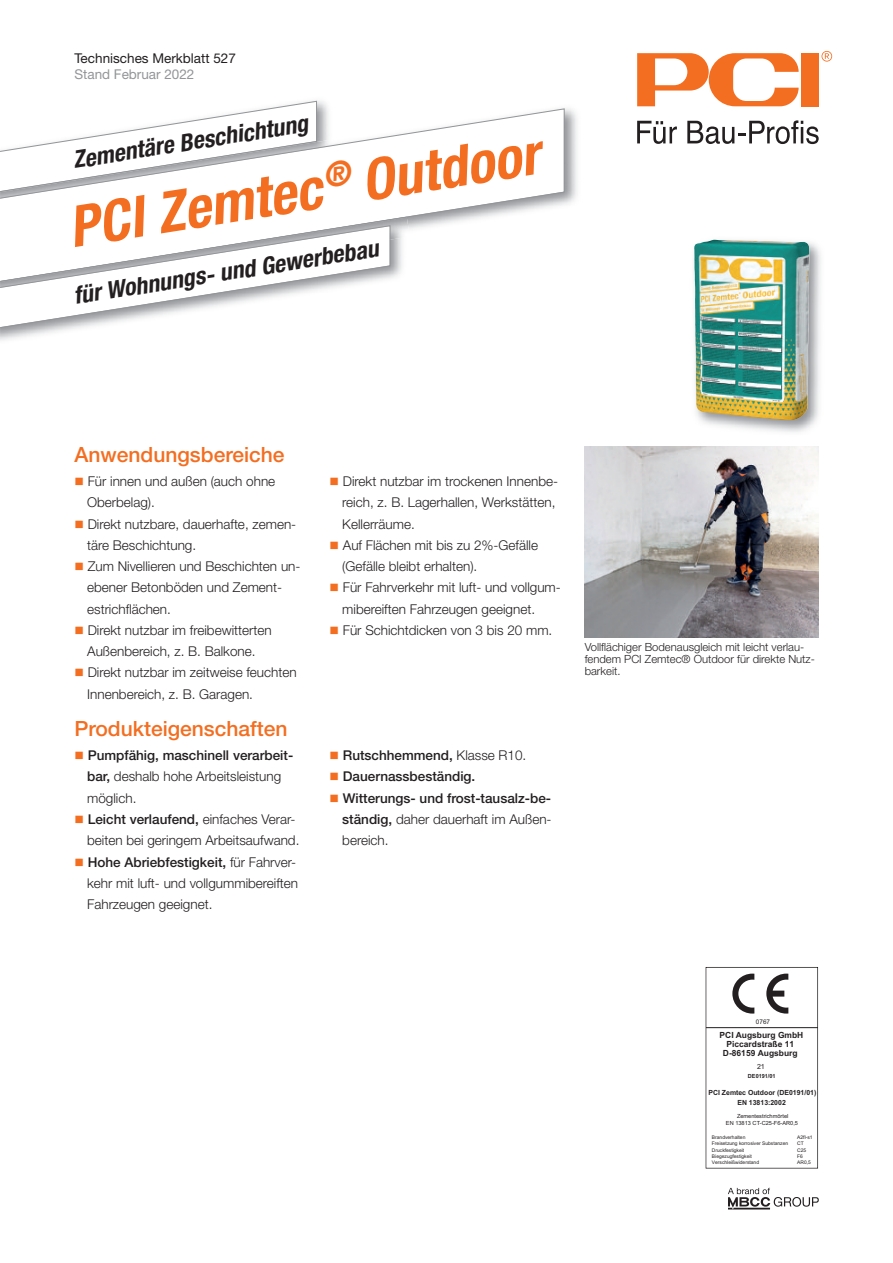
<style>
.page{position:relative;width:893px;height:1263px;background:#fff}
.page>*{position:absolute;margin:0;border:0;box-sizing:border-box;transform-origin:0 0}
.t1{font:italic 700 condensed 57px "Helvetica Neue LT Pro";color:#f36e21}
.t2{font:italic 700 condensed 24px "Helvetica Neue LT Pro";color:#231f20}
.t3{font:500 21px "Helvetica Neue LT Pro";color:#f36e21}
.t4{font:300 13.5px/21.3px "Helvetica Neue LT Pro";color:#231f20}
.t5{font:500 13.5px/21.3px "Helvetica Neue LT Pro";color:#231f20}
.t6{font:13.5px "Helvetica Neue LT Pro";color:#231f20}
.t7{font:13.5px "Helvetica Neue LT Pro";color:#939598}
.t8{font:300 11.25px/12px "Helvetica Neue LT Pro";color:#231f20}
.t9{font:700 8.4px/9.1px "Arial";color:#231f20;text-align:center}
.t10{font:700 7.05px/9.9px "Arial";color:#231f20;text-align:center}
.t11{font:7.05px "Arial";color:#231f20}
.t12{font:6.3px "Arial";color:#231f20}
.t13{font:5.7px/6.8px "Arial";color:#231f20;text-align:center}
.t14{font:700 5.7px "Arial";color:#231f20}
.t15{font:4.95px "Arial";color:#231f20}
.s1{color:#f36e21}
.s2{font-weight:300}
.s3{font-weight:500}
</style>
<div class="page">
<div style="left:801px;top:53px;width:18px;height:53px;background:#f36e21"></div>
<svg style="left:637px;top:53px;width:162px;height:53px"></svg>
<svg style="left:821px;top:51px;width:11px;height:11px"></svg>
<svg style="left:637px;top:121px;width:40px;height:23px"></svg>
<svg style="left:687px;top:120px;width:132px;height:24px"></svg>
<img style="left:271px;top:100px;width:306px;height:105px">
<svg style="left:1px;top:108px;width:564px;height:121px"></svg>
<img style="left:701px;top:239px;width:120px;height:193px">
<img style="left:694px;top:240px;width:115px;height:180px">
<img style="left:1px;top:217px;width:406px;height:63px">
<svg style="left:1px;top:225px;width:390px;height:105px"></svg>
<hr style="left:706px;top:1027px;width:112px;height:1px;background:#231f20">
<svg style="left:732px;top:973px;width:22px;height:40px"></svg>
<svg style="left:766px;top:973px;width:22px;height:40px"></svg>
<svg style="left:728px;top:1187px;width:91px;height:23px"></svg>
<img style="left:585px;top:446px;width:234px;height:191px">
<p class="t6" style="left:74px;top:53px;width:163px">Technisches Merkblatt 527</p>
<p class="t7" style="left:74px;top:69px;width:122px">Stand Februar 2022</p>
<h2 class="t2" style="left:72px;top:151px;width:239px;rotate:-9deg">Zementäre Beschichtung</h2>
<h1 class="t1" style="left:66px;top:207px;width:477px;rotate:-9deg">PCI Zemtec<sup>®</sup> Outdoor</h1>
<h2 class="t2" style="left:72px;top:287px;width:310px;rotate:-9deg">für Wohnungs- und Gewerbebau</h2>
<h3 class="t3" style="left:74px;top:446px;width:212px">Anwendungsbereiche</h3>
<p class="t4" style="left:87px;top:472px;width:190px;text-indent:-13px"><span class="s1">■</span> Für innen und außen (auch ohne<br>Oberbelag).</p>
<p class="t4" style="left:87px;top:514px;width:211px;text-indent:-13px"><span class="s1">■</span> Direkt nutzbare, dauerhafte, zemen&shy;täre Beschichtung.</p>
<p class="t4" style="left:87px;top:557px;width:215px;text-indent:-13px"><span class="s1">■</span> Zum Nivellieren und Beschichten un&shy;ebener Betonböden und Zement&shy;estrichflächen.</p>
<p class="t4" style="left:74px;top:621px;width:199px;text-align:center"><span class="s1">■</span> Direkt nutzbar im freibewitterten<br>Außenbereich, z. B. Balkone.</p>
<p class="t4" style="left:87px;top:663px;width:211px;text-indent:-13px"><span class="s1">■</span> Direkt nutzbar im zeitweise feuchten<br>Innenbereich, z. B. Garagen.</p>
<h3 class="t3" style="left:74px;top:721px;width:215px">Produkteigenschaften</h3>
<p class="t5" style="left:87px;top:746px;width:208px;text-indent:-13px"><span class="s1">■</span> Pumpfähig, maschinell verarbeit&shy;bar, <span class="s2">deshalb hohe Arbeitsleistung möglich.</span></p>
<p class="t4" style="left:74px;top:810px;width:227px;text-align:right"><span class="s1">■</span> <span class="s3">Leicht verlaufend,</span> einfaches Verar&shy;beiten bei geringem Arbeitsaufwand.</p>
<p class="t4" style="left:87px;top:852px;width:213px;text-indent:-13px"><span class="s1">■</span> <span class="s3">Hohe Abriebfestigkeit,</span> für Fahrver&shy;kehr mit luft- und vollgummibereiften<br>Fahrzeugen geeignet.</p>
<p class="t4" style="left:342px;top:472px;width:217px;text-indent:-13px"><span class="s1">■</span> Direkt nutzbar im trockenen Innenbe&shy;reich, z. B. Lagerhallen, Werkstätten,<br>Kellerräume.</p>
<p class="t4" style="left:342px;top:536px;width:197px;text-indent:-13px"><span class="s1">■</span> Auf Flächen mit bis zu 2%-Gefälle (Gefälle bleibt erhalten).</p>
<p class="t4" style="left:342px;top:578px;width:220px;text-indent:-13px"><span class="s1">■</span> Für Fahrverkehr mit luft- und vollgum&shy;mibereiften Fahrzeugen geeignet.</p>
<p class="t4" style="left:330px;top:621px;width:224px"><span class="s1">■</span> Für Schichtdicken von 3 bis 20 mm.</p>
<p class="t8" style="left:585px;top:642px;width:232px">Vollflächiger Bodenausgleich mit leicht verlau&shy;fendem PCI Zemtec® Outdoor für direkte Nutz&shy;barkeit.</p>
<p class="t5" style="left:330px;top:746px;width:198px"><span class="s1">■</span> Rutschhemmend, <span class="s2">Klasse R10.</span></p>
<p class="t5" style="left:330px;top:767px;width:147px"><span class="s1">■</span> Dauernassbeständig.</p>
<p class="t5" style="left:342px;top:788px;width:211px;text-align:justify;text-indent:-13px"><span class="s1">■</span> Witterungs- und frost-tausalz-be&shy;ständig, <span class="s2">daher dauerhaft im Außen&shy;bereich.</span></p>
<p class="t12" style="left:756px;top:1017px;width:16px">0767</p>
<p class="t9" style="left:720px;top:1030px;width:85px">PCI Augsburg GmbH<br>Piccardstraße 11<br>D-86159 Augsburg</p>
<p class="t11" style="left:757px;top:1061px;width:9px">21</p>
<p class="t14" style="left:748px;top:1072px;width:29px">DE0191/01</p>
<p class="t10" style="left:708px;top:1088px;width:109px">PCI Zemtec Outdoor (DE0191/01)<br>EN 13813:2002</p>
<p class="t13" style="left:726px;top:1112px;width:74px">Zementestrichmörtel<br>EN 13813 CT-C25-F6-AR0,5</p>
<p class="t15" style="left:712px;top:1134px;width:35px">Brandverhalten</p>
<p class="t15" style="left:797px;top:1134px;width:17px">A2fl-s1</p>
<p class="t15" style="left:712px;top:1140px;width:78px">Freisetzung korrosiver Substanzen</p>
<p class="t15" style="left:797px;top:1140px;width:8px">CT</p>
<p class="t15" style="left:712px;top:1146px;width:34px">Druckfestigkeit</p>
<p class="t15" style="left:797px;top:1146px;width:11px">C25</p>
<p class="t15" style="left:712px;top:1153px;width:42px">Biegezugfestigkeit</p>
<p class="t15" style="left:797px;top:1153px;width:7px">F6</p>
<p class="t15" style="left:712px;top:1159px;width:49px">Verschleißwiderstand</p>
<p class="t15" style="left:797px;top:1159px;width:15px">AR0,5</p>
</div>
